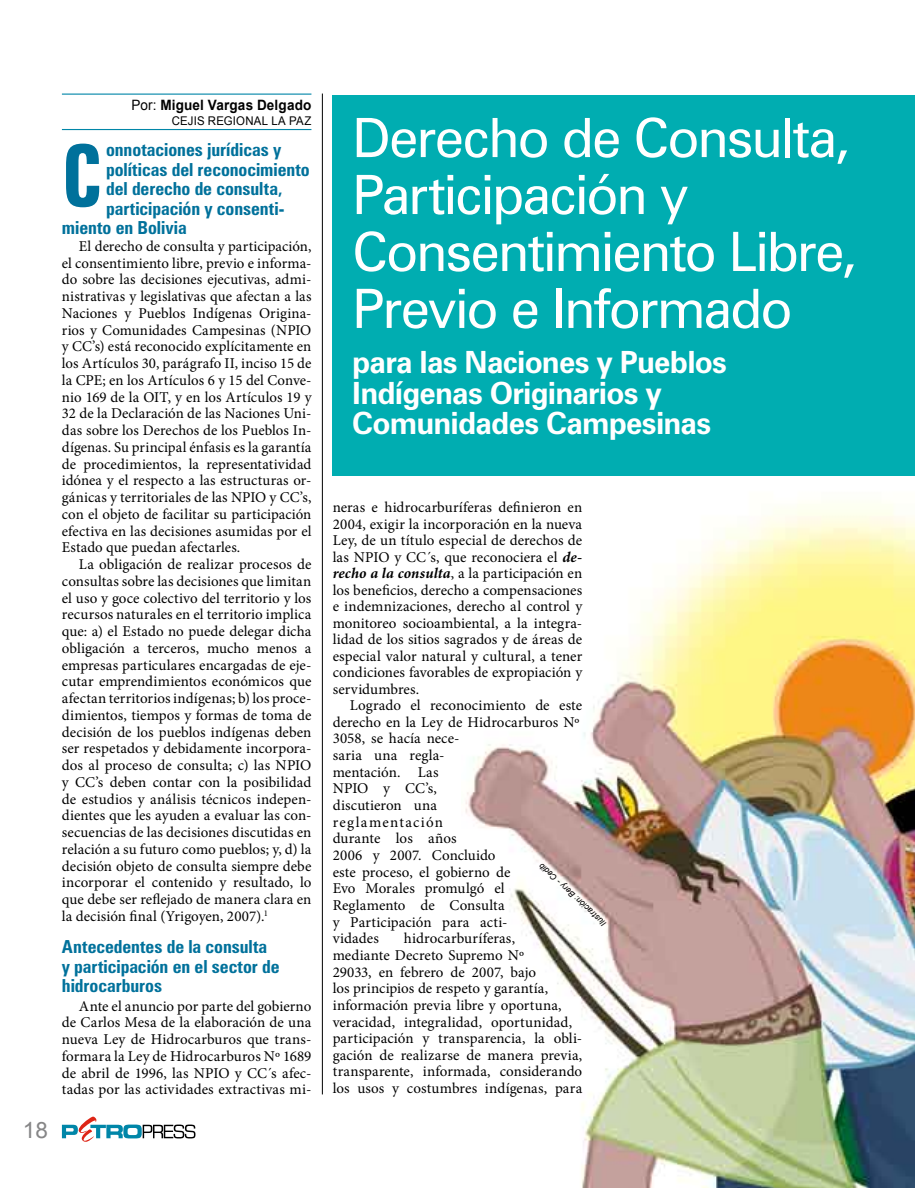
<style>
.page{position:relative;width:915px;height:1188px;background:#fff}
.page>*{position:absolute;margin:0;border:0;box-sizing:border-box;transform-origin:0 0}
.t1{font:700 extra-condensed 85.8px "Zurich BT";color:#00719b}
.t2{font:54.3px/57px "Zurich BT";letter-spacing:-.035em;color:#fff}
.t3{font:700 30.6px/30.6px "Zurich BT";letter-spacing:-.025em;color:#fff}
.t4{font:22.5px "Arial";color:#868687}
.t5{font:700 condensed 18px/19.5px "Zurich BT";letter-spacing:-.005em;color:#00719b}
.t6{font:15px/16.8px "Minion Pro";letter-spacing:.005em;color:#000;text-align:justify}
.t7{font:700 14.25px "Arial";letter-spacing:.01em;color:#000;scale:.95 1}
.t8{font:12px "Arial";letter-spacing:.015em;color:#000;scale:.95 1}
.t9{font:italic 8.25px "Arial";color:#000}
.s1{font-weight:400}
.s2{font-weight:700;font-style:italic}
</style>
<div class="page">
<svg style="left:62px;top:1116px;width:133px;height:26px"></svg>
<img style="left:461px;top:475px;width:453px;height:713px">
<div style="left:332px;top:95px;width:582px;height:380px;background:#00adb1"></div>
<hr style="left:62px;top:94px;width:249px;height:1px;background:#0086a8">
<hr style="left:62px;top:129px;width:249px;height:1px;background:#0086a8">
<hr style="left:322px;top:94px;width:1px;height:1000px;background:#000">
<h3 class="t4" style="left:23px;top:1116px;width:27px">18</h3>
<p class="t7" style="left:131px;top:95px;width:191px"><span class="s1">Por:</span> Miguel Vargas Delgado</p>
<p class="t8" style="left:172px;top:113px;width:148px">CEJIS REGIONAL LA PAZ</p>
<h1 class="t1" style="left:62px;top:127px;width:41px">C</h1>
<p class="t5" style="left:106px;top:140px;width:176px">onnotaciones jurídicas y</p>
<p class="t5" style="left:106px;top:159px;width:205px">políticas del reconocimiento</p>
<p class="t5" style="left:106px;top:179px;width:178px">del derecho de consulta,</p>
<p class="t5" style="left:106px;top:198px;width:179px">participación y consenti-</p>
<p class="t5" style="left:62px;top:218px;width:126px">miento en Bolivia</p>
<p class="t6" style="left:62px;top:238px;width:251px;text-indent:17px">El derecho de consulta y participación, el consentimiento libre, previo e informa&shy;do sobre las decisiones ejecutivas, admi&shy;nistrativas y legislativas que afectan a las Naciones y Pueblos Indígenas Origina&shy;rios y Comunidades Campesinas (NPIO y CC’s) está reconocido explícitamente en los Artículos 30, parágrafo II, inciso 15 de la CPE; en los Artículos 6 y 15 del Conve&shy;nio 169 de la OIT, y en los Artículos 19 y 32 de la Declaración de las Naciones Uni&shy;das sobre los Derechos de los Pueblos In&shy;dígenas. Su principal énfasis es la garantía de procedimientos, la representatividad idónea y el respecto a las estructuras or&shy;gánicas y territoriales de las NPIO y CC’s, con el objeto de facilitar su participación efectiva en las decisiones asumidas por el Estado que puedan afectarles.</p>
<p class="t6" style="left:62px;top:556px;width:251px;text-indent:17px">La obligación de realizar procesos de consultas sobre las decisiones que limitan el uso y goce colectivo del territorio y los recursos naturales en el territorio implica que: a) el Estado no puede delegar dicha obligación a terceros, mucho menos a empresas particulares encargadas de eje&shy;cutar emprendimientos económicos que afectan territorios indígenas; b) los proce&shy;dimientos, tiempos y formas de toma de decisión de los pueblos indígenas deben ser respetados y debidamente incorpora&shy;dos al proceso de consulta; c) las NPIO y CC’s deben contar con la posibilidad de estudios y análisis técnicos indepen&shy;dientes que les ayuden a evaluar las con&shy;secuencias de las decisiones discutidas en relación a su futuro como pueblos; y, d) la decisión objeto de consulta siempre debe incorporar el contenido y resultado, lo que debe ser reflejado de manera clara en la decisión final (Yrigoyen, 2007).<sup>1</sup></p>
<p class="t5" style="left:62px;top:937px;width:219px">Antecedentes de la consulta y participación en el sector de hidrocarburos</p>
<p class="t6" style="left:62px;top:998px;width:251px;text-indent:17px">Ante el anuncio por parte del gobierno de Carlos Mesa de la elaboración de una nueva Ley de Hidrocarburos que trans&shy;formara la Ley de Hidrocarburos Nº 1689 de abril de 1996, las NPIO y CC´s afec&shy;tadas por las actividades extractivas mi-</p>
<h2 class="t2" style="left:352px;top:109px;width:505px">Derecho de Consulta,<br>Participación y<br>Consentimiento Libre,<br>Previo e Informado</h2>
<h3 class="t3" style="left:352px;top:347px;width:376px">para las Naciones y Pueblos<br>Indígenas Originarios y<br>Comunidades Campesinas</h3>
<p class="t6" style="left:332px;top:499px;width:251px">neras e hidrocarburíferas definieron en 2004, exigir la incorporación en la nueva Ley, de un título especial de derechos de las NPIO y CC´s, que reconociera el <span class="s2">de&shy;recho a la consulta</span>, a la participación en los beneficios, derecho a compensaciones e indemnizaciones, derecho al control y monitoreo socioambiental, a la integra&shy;lidad de los sitios sagrados y de áreas de especial valor natural y cultural, a tener condiciones favorables de expropiación y servidumbres.</p>
<p class="t6" style="left:332px;top:697px;width:251px;text-align:left;text-indent:17px">Logrado el reconocimiento de este derecho en la Ley de Hidrocarburos Nº<br>3058, se hacía nece-<br>saria una regla-<br>mentación. Las<br>NPIO y CC’s,<br>discutieron una<br>reglamentación<br>durante los años<br>2006 y 2007. Concluido<br>este proceso, el gobierno de<br>Evo Morales promulgó el<br>Reglamento de Consulta<br>y Participación para acti-<br>vidades</p>
<p class="t9" style="left:601px;top:929px;width:90px;rotate:-137deg">Ilustración: Bery - Cedib</p>
<p class="t6" style="left:332px;top:930px;width:251px;text-align:left;text-indent:71px">hidrocarburíferas,<br>mediante Decreto Supremo Nº<br>29033, en febrero de 2007, bajo<br>los principios de respeto y garantía, información previa libre y oportuna, veracidad, integralidad, oportunidad, participación y transparencia, la obli&shy;gación de realizarse de manera previa, transparente, informada, considerando los usos y costumbres indígenas, para</p>
</div>
